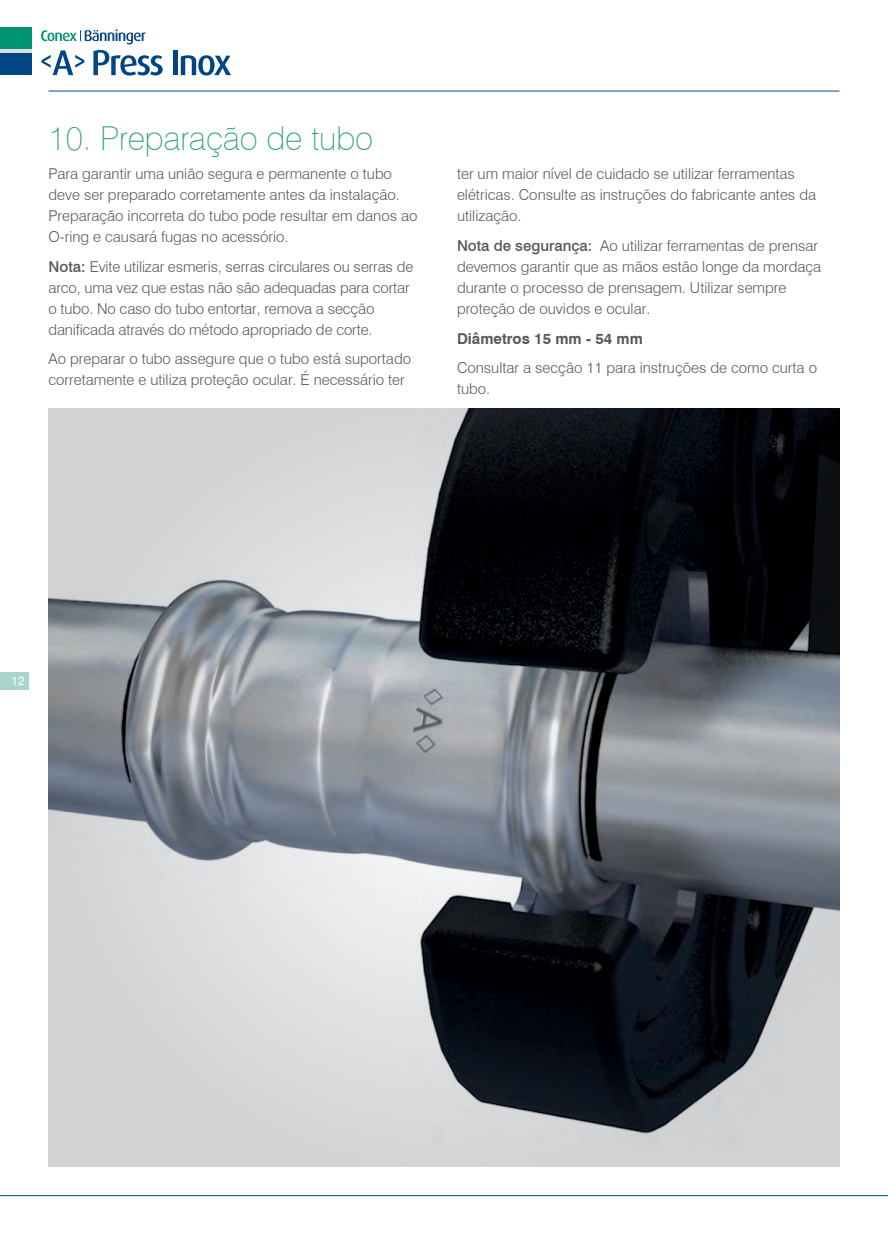
<style>
.page{position:relative;width:888px;height:1258px;background:#fff}
.page>*{position:absolute;margin:0;border:0;box-sizing:border-box;transform-origin:0 0}
.t1{font:100 33px "Swiss 721 BT";color:#2da16c}
.t2{font:300 15px/21px "Swiss 721 BT";color:#57585a}
.t3{font:700 15px "Swiss 721 BT";color:#57585a}
.t4{font:12px "Swiss 721 BT";color:#fff}
.s1{font-weight:500}
</style>
<div class="page">
<div style="left:0;top:672px;width:29px;height:17px;background:#aad5cb"></div>
<hr style="left:0;top:1195px;width:888px;height:1px;background:#004684">
<hr style="left:49px;top:91px;width:790px;height:1px;background:#004b87">
<svg style="left:93px;top:50px;width:70px;height:26px"></svg>
<div style="left:173px;top:50px;width:5px;height:25px;background:#004684"></div>
<svg style="left:181px;top:55px;width:50px;height:21px"></svg>
<svg style="left:41px;top:29px;width:105px;height:15px"></svg>
<svg style="left:42px;top:50px;width:42px;height:25px"></svg>
<hr style="left:0;top:49px;width:32px;height:4px;background:#dcdddf">
<div style="left:0;top:27px;width:32px;height:22px;background:#009370"></div>
<div style="left:0;top:53px;width:32px;height:22px;background:#004684"></div>
<img style="left:49px;top:409px;width:790px;height:758px">
<h1 class="t1" style="left:49px;top:118px;width:326px">10. Preparação de tubo</h1>
<p class="t2" style="left:49px;top:163px;width:370px">Para garantir uma união segura e permanente o tubo deve ser preparado corretamente antes da instalação.<br>Preparação incorreta do tubo pode resultar em danos ao O-ring e causará fugas no acessório.</p>
<p class="t2" style="left:49px;top:256px;width:366px"><span class="s1">Nota:</span> Evite utilizar esmeris, serras circulares ou serras de arco, uma vez que estas não são adequadas para cortar o tubo. No caso do tubo entortar, remova a secção danificada através do método apropriado de corte.</p>
<p class="t2" style="left:49px;top:348px;width:364px">Ao preparar o tubo assegure que o tubo está suportado corretamente e utiliza proteção ocular. É necessário ter</p>
<p class="t2" style="left:457px;top:163px;width:361px">ter um maior nível de cuidado se utilizar ferramentas elétricas. Consulte as instruções do fabricante antes da utilização.</p>
<p class="t2" style="left:457px;top:235px;width:366px"><span class="s1">Nota de segurança:</span> Ao utilizar ferramentas de prensar devemos garantir que as mãos estão longe da mordaça durante o processo de prensagem. Utilizar sempre proteção de ouvidos e ocular.</p>
<p class="t3" style="left:457px;top:329px;width:187px">Diâmetros 15 mm - 54 mm</p>
<p class="t2" style="left:457px;top:357px;width:362px">Consultar a secção 11 para instruções de como curta o tubo.</p>
<p class="t4" style="left:12px;top:674px;width:15px">12</p>
</div>
